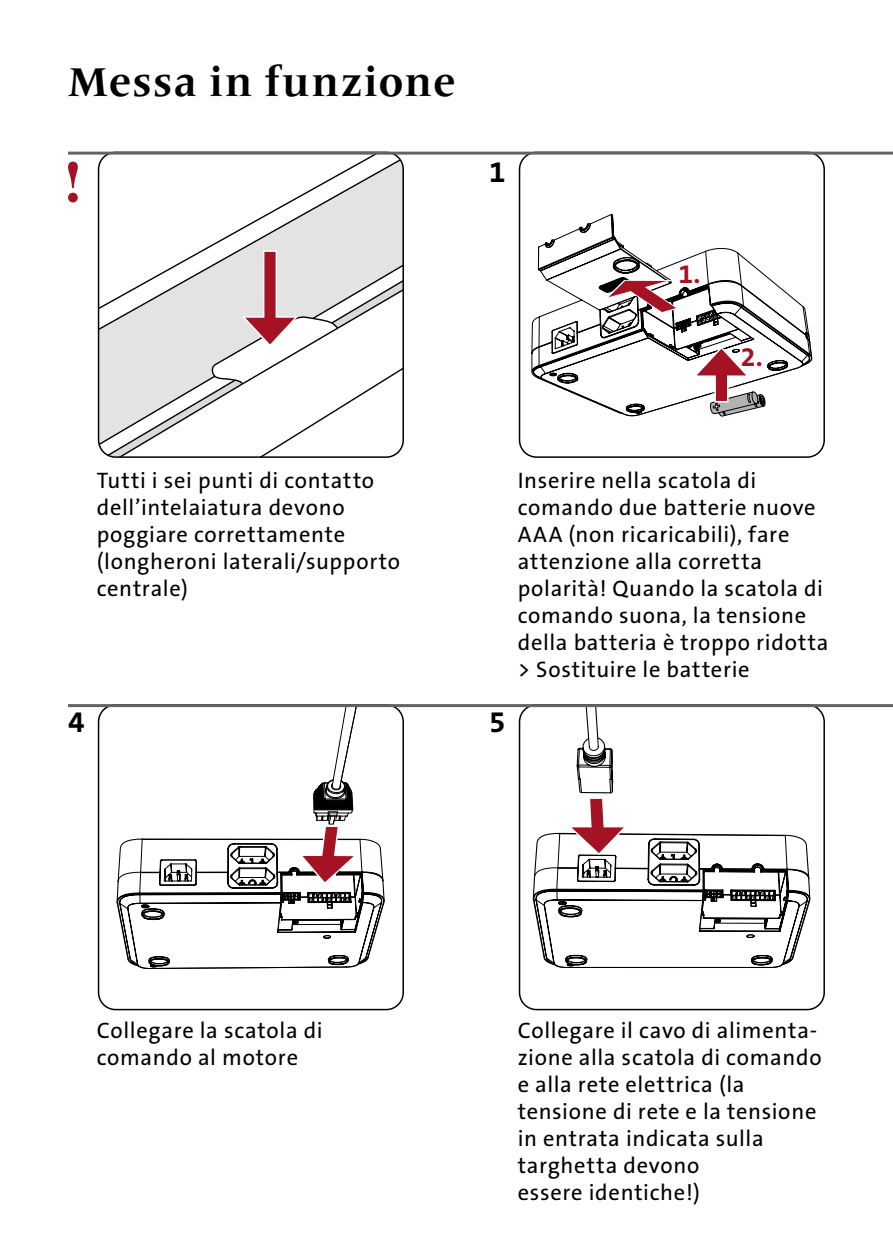
<style>
.page{position:relative;width:893px;height:1259px;background:#fff}
.page>*{position:absolute;margin:0;border:0;box-sizing:border-box;transform-origin:0 0}
.t1{font:700 42px "Frutiger Serif LT Pro";letter-spacing:.03em;color:#000}
.t2{font:700 30px "The Sans B W7";color:#000}
.t3{font:700 27px "The Sans B W7";color:#a41223}
.t4{font:22.5px/27px "The Sans B W5 Plain";letter-spacing:.03em;color:#000}
</style>
<div class="page">
<svg style="left:68px;top:162px;width:10px;height:40px"></svg>
<svg style="left:99px;top:166px;width:302px;height:289px"></svg>
<svg style="left:161px;top:223px;width:240px;height:232px"></svg>
<div style="left:98px;top:152px;width:306px;height:306px;border:2px solid #000;border-radius:17px"></div>
<div style="left:98px;top:704px;width:306px;height:306px;border:2px solid #000;border-radius:17px"></div>
<div style="left:519px;top:704px;width:306px;height:306px;border:2px solid #000;border-radius:17px"></div>
<div style="left:519px;top:152px;width:306px;height:306px;border:2px solid #000;border-radius:17px"></div>
<hr style="left:68px;top:152px;width:825px;height:3px;background:#646363">
<svg style="left:210px;top:249px;width:130px;height:136px"></svg>
<svg style="left:531px;top:214px;width:281px;height:202px"></svg>
<svg style="left:116px;top:707px;width:269px;height:262px"></svg>
<svg style="left:532px;top:707px;width:279px;height:261px"></svg>
<hr style="left:68px;top:704px;width:825px;height:3px;background:#646363">
<h1 class="t1" style="left:68px;top:57px;width:389px">Messa in funzione</h1>
<h2 class="t2" style="left:489px;top:152px;width:18px">1</h2>
<p class="t3" style="left:679px;top:256px;width:23px">1.</p>
<p class="t3" style="left:741px;top:339px;width:23px">2.</p>
<p class="t4" style="left:97px;top:467px;width:305px">Tutti i sei punti di contatto dell’intelaiatura devono poggiare correttamente (longheroni laterali/supporto centrale)</p>
<p class="t4" style="left:518px;top:467px;width:312px">Inserire nella scatola di comando due batterie nuove<br>AAA (non ricaricabili), fare attenzione alla corretta polarità! Quando la scatola di comando suona, la tensione della batteria è troppo ridotta &gt; Sostituire le batterie</p>
<h2 class="t2" style="left:68px;top:702px;width:18px">4</h2>
<h2 class="t2" style="left:489px;top:702px;width:18px">5</h2>
<p class="t4" style="left:97px;top:1017px;width:227px">Collegare la scatola di comando al motore</p>
<p class="t4" style="left:518px;top:1017px;width:305px">Collegare il cavo di alimenta&shy;zione alla scatola di comando e alla rete elettrica (la tensione di rete e la tensione in entrata indicata sulla targhetta devono<br>essere identiche!)</p>
</div>
